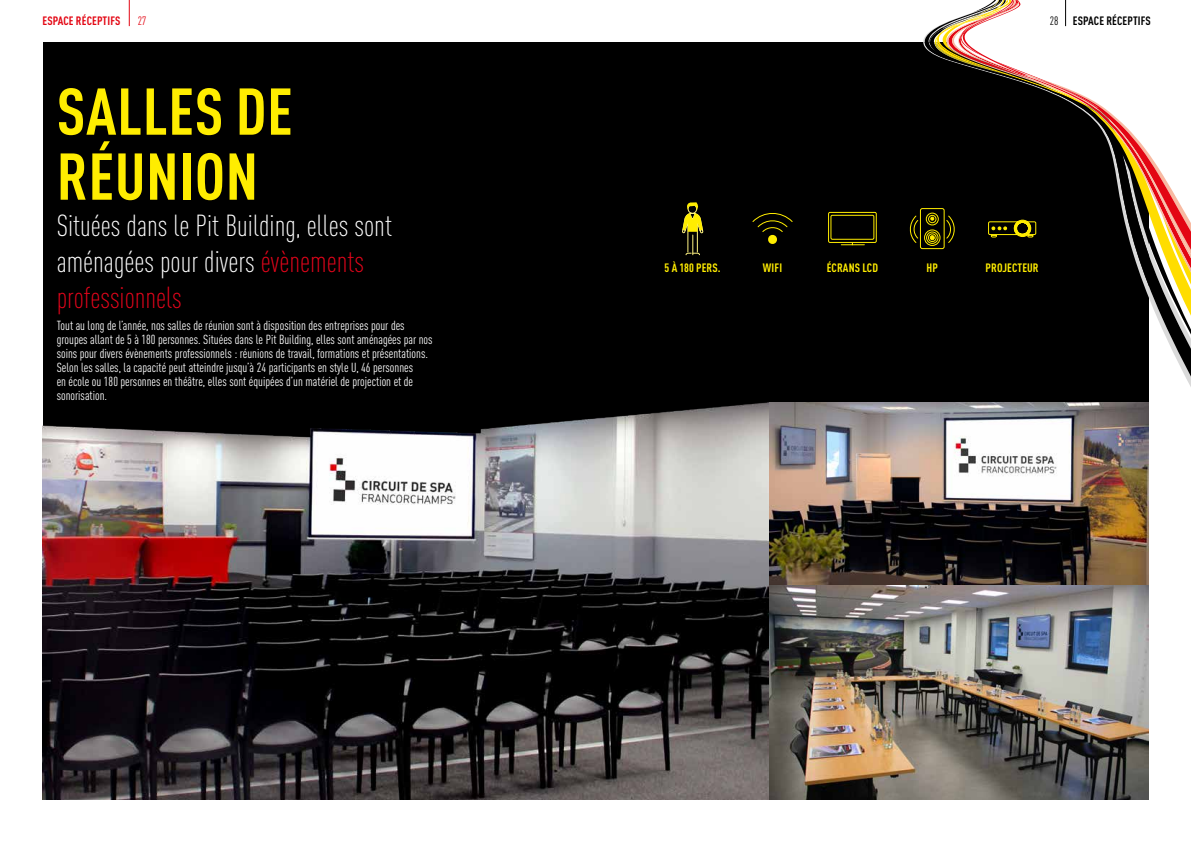
<style>
.page{position:relative;width:1191px;height:842px;background:#fff}
.page>*{position:absolute;margin:0;border:0;box-sizing:border-box;transform-origin:0 0}
.t1{font:700 condensed 65px/65px "DIN Pro";letter-spacing:.01em;color:#ffed00}
.t2{font:300 condensed 30px/36px "DIN Pro";color:#fff}
.t3{font:condensed 13px/14px "DIN Pro";color:#fff}
.t4{font:700 condensed 12px "DIN Pro";letter-spacing:.01em;color:#ffed00}
.t5{font:700 condensed 12px "DIN Pro";letter-spacing:.01em;color:#000}
.t6{font:700 condensed 12px "DIN Pro";letter-spacing:.01em;color:#e30613}
.t7{font:condensed 12px "DIN Pro";color:#e30613}
.s1{font-weight:400}
.s2{color:#e3051b}
</style>
<div class="page">
<div style="left:43px;top:43px;width:1105px;height:756px;background:#000"></div>
<svg style="left:682px;top:202px;width:21px;height:53px"></svg>
<svg style="left:752px;top:213px;width:41px;height:31px"></svg>
<div style="left:828px;top:212px;width:48px;height:31px;border:1px solid #ffed00"></div>
<div style="left:830px;top:215px;width:44px;height:24px;border:1px solid #ffed00"></div>
<svg style="left:841px;top:242px;width:23px;height:3px"></svg>
<img style="left:43px;top:403px;width:1105px;height:396px">
<svg style="left:908px;top:0;width:283px;height:417px"></svg>
<svg style="left:129px;top:0;width:1px;height:26px"></svg>
<p class="t6" style="left:43px;top:12px;width:79px">ESPACE RÉCEPTIFS</p>
<p class="t7" style="left:138px;top:12px;width:10px">27</p>
<p class="t5" style="left:1049px;top:12px;width:103px"><span class="s1">28</span> ESPACE RÉCEPTIFS</p>
<h1 class="t1" style="left:57px;top:73px;width:238px">SALLES DE<br>RÉUNION</h1>
<h2 class="t2" style="left:57px;top:205px;width:337px">Situées dans le Pit Building, elles sont aménagées pour divers <span class="s2">évènements professionnels</span></h2>
<p class="t3" style="left:57px;top:318px;width:377px">Tout au long de l’année, nos salles de réunion sont à disposition des entreprises pour des groupes allant de 5 à 180 personnes. Situées dans le Pit Building, elles sont aménagées par nos soins pour divers évènements professionnels : réunions de travail, formations et présentations.<br>Selon les salles, la capacité peut atteindre jusqu’à 24 participants en style U, 46 personnes<br>en école ou 180 personnes en théâtre, elles sont équipées d’un matériel de projection et de sonorisation.</p>
<p class="t4" style="left:664px;top:259px;width:58px">5 À 180 PERS.</p>
<p class="t4" style="left:763px;top:259px;width:21px">WIFI</p>
<p class="t4" style="left:826px;top:259px;width:53px">ÉCRANS LCD</p>
<p class="t4" style="left:926px;top:259px;width:13px">HP</p>
<p class="t4" style="left:985px;top:259px;width:55px">PROJECTEUR</p>
</div>
